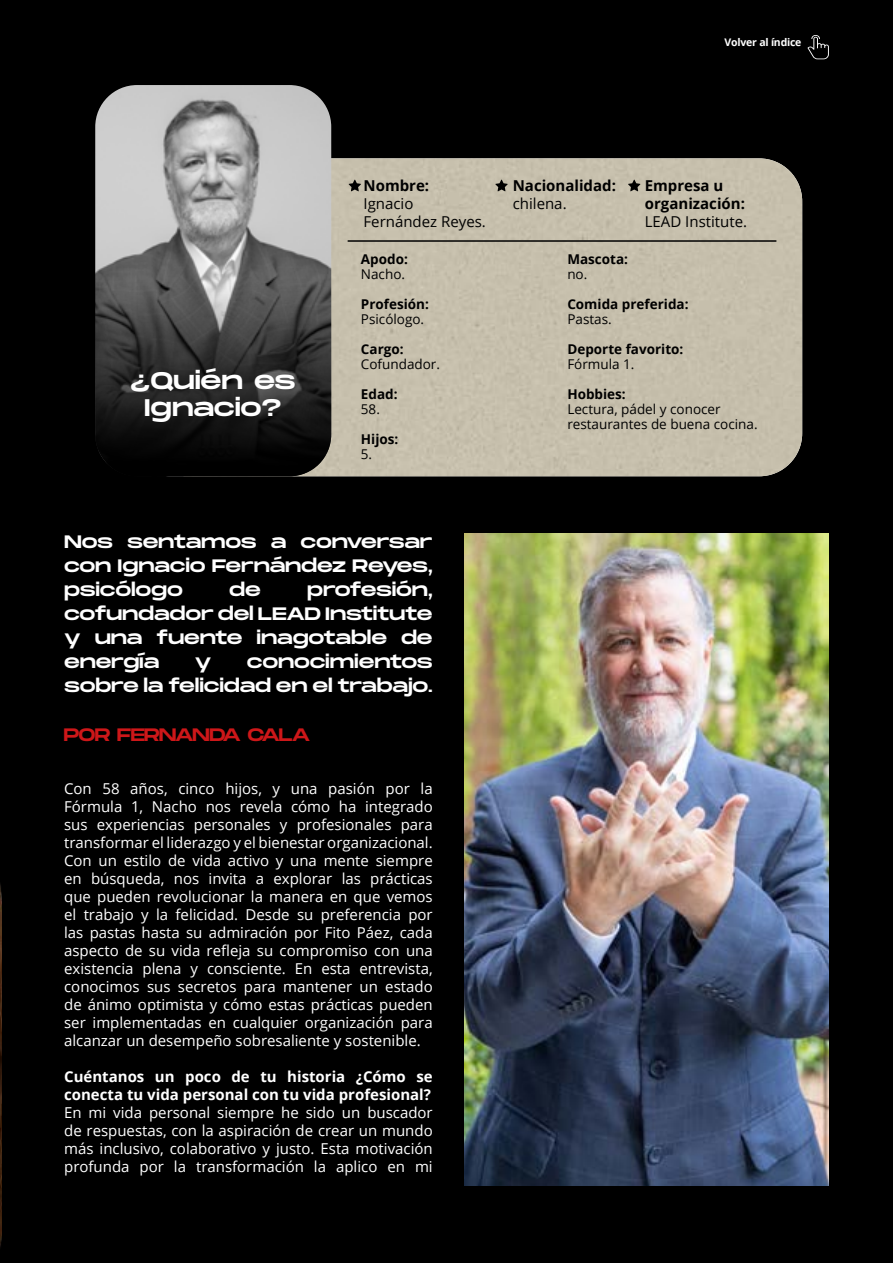
<style>
.page{position:relative;width:893px;height:1263px;background:#000}
.page>*{position:absolute;margin:0;border:0;box-sizing:border-box;transform-origin:0 0}
.t1{font:24px/27px "Monument Extended";letter-spacing:-.01em;color:#fff;text-align:center}
.t2{font:18px/24px "Monument Extended";letter-spacing:-.01em;color:#fff;text-align:justify}
.t3{font:18px "Monument Extended";letter-spacing:-.065em;color:#cd1719}
.t4{font:15px/18px "Open Sans";color:#fff;text-align:justify}
.t5{font:700 15px/18px "Open Sans";color:#fff}
.t6{font:15px/18px "Open Sans";color:#000}
.t7{font:700 15px/18px "Open Sans";color:#000}
.t8{font:13.5px/15px "Open Sans";color:#000}
.t9{font:700 13.5px "Open Sans";color:#000}
.t10{font:700 10.5px "Open Sans";letter-spacing:-.02em;color:#fff}
</style>
<div class="page">
<img style="left:0;top:884px;width:2px;height:363px">
<div style="left:331px;top:158px;width:471px;height:318px;background:#c6bfac"></div>
<svg style="left:95px;top:85px;width:236px;height:391px;background:#6e6e6e"></svg>
<svg style="left:349px;top:180px;width:12px;height:11px"></svg>
<svg style="left:495px;top:180px;width:13px;height:11px"></svg>
<svg style="left:628px;top:180px;width:12px;height:11px"></svg>
<hr style="left:348px;top:240px;width:428px;height:2px;background:#000">
<img style="left:465px;top:534px;width:364px;height:652px">
<svg style="left:807px;top:35px;width:22px;height:24px"></svg>
<p class="t10" style="left:725px;top:35px;width:78px">Volver al índice</p>
<h1 class="t1" style="left:130px;top:367px;width:167px">¿Quién es<br>Ignacio?</h1>
<p class="t7" style="left:364px;top:176px;width:67px">Nombre:</p>
<p class="t6" style="left:364px;top:194px;width:124px">Ignacio<br>Fernández Reyes.</p>
<p class="t9" style="left:361px;top:249px;width:48px">Apodo:</p>
<p class="t8" style="left:361px;top:266px;width:46px">Nacho.</p>
<p class="t9" style="left:361px;top:294px;width:70px">Profesión:</p>
<p class="t8" style="left:361px;top:311px;width:65px">Psicólogo.</p>
<p class="t9" style="left:361px;top:339px;width:44px">Cargo:</p>
<p class="t8" style="left:361px;top:356px;width:81px">Cofundador.</p>
<p class="t9" style="left:361px;top:384px;width:38px">Edad:</p>
<p class="t8" style="left:361px;top:401px;width:21px">58.</p>
<p class="t9" style="left:361px;top:429px;width:39px">Hijos:</p>
<p class="t8" style="left:361px;top:446px;width:13px">5.</p>
<p class="t7" style="left:513px;top:176px;width:105px">Nacionalidad:</p>
<p class="t6" style="left:513px;top:194px;width:55px">chilena.</p>
<p class="t7" style="left:645px;top:176px;width:102px">Empresa u organización:</p>
<p class="t6" style="left:645px;top:212px;width:104px">LEAD Institute.</p>
<p class="t9" style="left:567px;top:249px;width:62px">Mascota:</p>
<p class="t8" style="left:567px;top:266px;width:22px">no.</p>
<p class="t9" style="left:567px;top:294px;width:123px">Comida preferida:</p>
<p class="t8" style="left:567px;top:311px;width:46px">Pastas.</p>
<p class="t9" style="left:567px;top:339px;width:118px">Deporte favorito:</p>
<p class="t8" style="left:567px;top:356px;width:69px">Fórmula 1.</p>
<p class="t9" style="left:567px;top:384px;width:60px">Hobbies:</p>
<p class="t8" style="left:567px;top:401px;width:192px">Lectura, pádel y conocer restaurantes de buena cocina.</p>
<p class="t2" style="left:64px;top:529px;width:370px">Nos sentamos a conversar con Ignacio Fernández Reyes, psicólogo</p>
<p class="t2" style="left:64px;top:577px;width:370px;text-indent:243px">profesión, cofundador del LEAD Institute y una fuente inagotable de energía</p>
<p class="t2" style="left:229px;top:577px;width:33px">de</p>
<p class="t2" style="left:64px;top:649px;width:370px;text-align:right">conocimientos<br>sobre la felicidad en el trabajo.</p>
<p class="t2" style="left:195px;top:649px;width:18px">y</p>
<p class="t3" style="left:64px;top:721px;width:248px">POR FERNANDA CALA</p>
<p class="t4" style="left:64px;top:779px;width:370px">Con 58 años, cinco hijos, y una pasión por la Fórmula 1, Nacho nos revela cómo ha integrado sus experiencias personales y profesionales para transformar el liderazgo y el bienestar organizacional.<br>Con un estilo de vida activo y una mente siempre en búsqueda, nos invita a explorar las prácticas que pueden revolucionar la manera en que vemos el trabajo y la felicidad. Desde su preferencia por las pastas hasta su admiración por Fito Páez, cada aspecto de su vida refleja su compromiso con una existencia plena y consciente. En esta entrevista, conocimos sus secretos para mantener un estado de ánimo optimista y cómo estas prácticas pueden ser implementadas en cualquier organización para alcanzar un desempeño sobresaliente y sostenible.</p>
<p class="t5" style="left:64px;top:1067px;width:370px">Cuéntanos un poco de tu historia ¿Cómo se conecta tu vida personal con tu vida profesional?</p>
<p class="t4" style="left:64px;top:1103px;width:370px">En mi vida personal siempre he sido un buscador de respuestas, con la aspiración de crear un mundo más inclusivo, colaborativo y justo. Esta motivación profunda por la transformación la aplico en mi</p>
</div>
